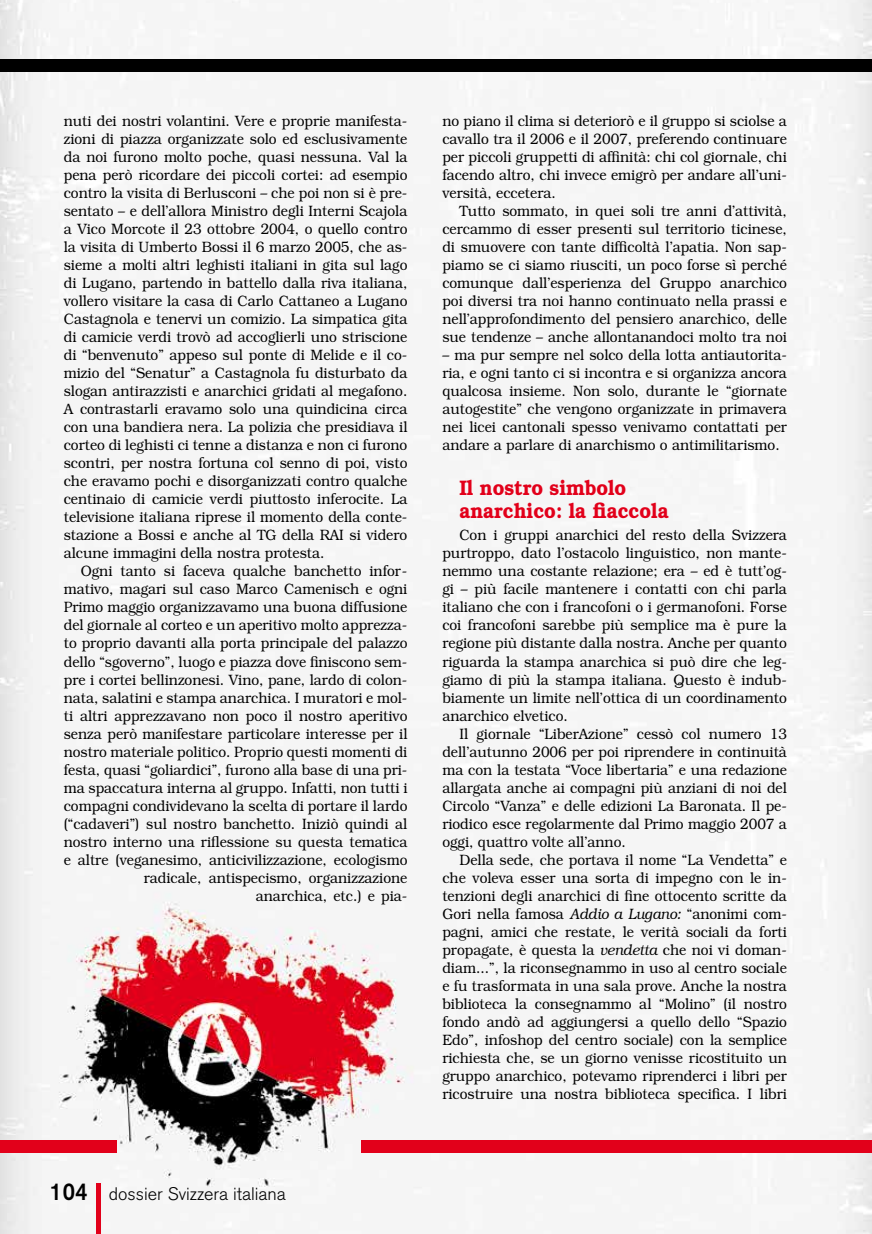
<style>
.page{position:relative;width:872px;height:1234px;background:#fff}
.page>*{position:absolute;margin:0;border:0;box-sizing:border-box;transform-origin:0 0}
.t1{font:600 21px/22.5px "Bookman";color:#e2001a;scale:.9 1}
.t2{font:300 18px "Akzidenz Grotesk BE";color:#000}
.t3{font:300 15px/18px "Bookman";color:#000;text-align:justify;scale:.92 1}
.s1{font-weight:500;font-size:24.15px}
.s2{font-style:italic}
</style>
<div class="page">
<img style="left:0;top:0;width:872px;height:1233px">
<div style="left:361px;top:1140px;width:511px;height:12px;background:#e2001a"></div>
<div style="left:0;top:1140px;width:117px;height:12px;background:#e2001a"></div>
<div style="left:0;top:60px;width:872px;height:12px;background:#000"></div>
<hr style="left:96px;top:1182px;width:4px;height:51px;background:#e2001a">
<p class="t3" style="left:64px;top:112px;width:375px">nuti dei nostri volantini. Vere e proprie manifesta&shy;zioni di piazza organizzate solo ed esclusivamente da noi furono molto poche, quasi nessuna. Val la pena però ricordare dei piccoli cortei: ad esempio contro la visita di Berlusconi – che poi non si è pre&shy;sentato – e dell’allora Ministro degli Interni Scajola a Vico Morcote il 23 ottobre 2004, o quello contro la visita di Umberto Bossi il 6 marzo 2005, che as&shy;sieme a molti altri leghisti italiani in gita sul lago di Lugano, partendo in battello dalla riva italiana, vollero visitare la casa di Carlo Cattaneo a Lugano Castagnola e tenervi un comizio. La simpatica gita di camicie verdi trovò ad accoglierli uno striscione di “benvenuto” appeso sul ponte di Melide e il co&shy;mizio del “Senatur” a Castagnola fu disturbato da slogan antirazzisti e anarchici gridati al megafono.<br>A contrastarli eravamo solo una quindicina circa con una bandiera nera. La polizia che presidiava il corteo di leghisti ci tenne a distanza e non ci furono scontri, per nostra fortuna col senno di poi, visto che eravamo pochi e disorganizzati contro qualche centinaio di camicie verdi piuttosto inferocite. La televisione italiana riprese il momento della conte&shy;stazione a Bossi e anche al TG della RAI si videro alcune immagini della nostra protesta.</p>
<p class="t3" style="left:64px;top:562px;width:375px;text-align:right">Ogni tanto si faceva qualche banchetto infor&shy;mativo, magari sul caso Marco Camenisch e ogni Primo maggio organizzavamo una buona diffusione del giornale al corteo e un aperitivo molto apprezza&shy;to proprio davanti alla porta principale del palazzo dello “sgoverno”, luogo e piazza dove finiscono sem&shy;pre i cortei bellinzonesi. Vino, pane, lardo di colon&shy;nata, salatini e stampa anarchica. I muratori e mol&shy;ti altri apprezzavano non poco il nostro aperitivo senza però manifestare particolare interesse per il nostro materiale politico. Proprio questi momenti di festa, quasi “goliardici”, furono alla base di una pri&shy;ma spaccatura interna al gruppo. Infatti, non tutti i compagni condividevano la scelta di portare il lardo (“cadaveri”) sul nostro banchetto. Iniziò quindi al nostro interno una riflessione su questa tematica e altre (veganesimo, anticivilizzazione, ecologismo radicale, antispecismo, organizzazione<br>anarchica, etc.) e pia-</p>
<p class="t2" style="left:50px;top:1183px;width:237px"><span class="s1">104</span> dossier Svizzera italiana</p>
<p class="t3" style="left:442px;top:112px;width:376px">no piano il clima si deteriorò e il gruppo si sciolse a cavallo tra il 2006 e il 2007, preferendo continuare per piccoli gruppetti di affinità: chi col giornale, chi facendo altro, chi invece emigrò per andare all’uni&shy;versità, eccetera.</p>
<p class="t3" style="left:442px;top:202px;width:376px;text-indent:17px">Tutto sommato, in quei soli tre anni d’attività, cercammo di esser presenti sul territorio ticinese, di smuovere con tante difficoltà l’apatia. Non sap&shy;piamo se ci siamo riusciti, un poco forse sì perché comunque dall’esperienza del Gruppo anarchico poi diversi tra noi hanno continuato nella prassi e nell’approfondimento del pensiero anarchico, delle sue tendenze – anche allontanandoci molto tra noi</p>
<p class="t3" style="left:442px;top:346px;width:376px">– ma pur sempre nel solco della lotta antiautorita&shy;ria, e ogni tanto ci si incontra e si organizza ancora qualcosa insieme. Non solo, durante le “giornate autogestite” che vengono organizzate in primavera nei licei cantonali spesso venivamo contattati per andare a parlare di anarchismo o antimilitarismo.</p>
<h1 class="t1" style="left:459px;top:477px;width:234px">Il nostro simbolo anarchico: la fiaccola</h1>
<p class="t3" style="left:442px;top:526px;width:376px;text-indent:17px">Con i gruppi anarchici del resto della Svizzera purtroppo, dato l’ostacolo linguistico, non mante&shy;nemmo una costante relazione; era – ed è tutt’og&shy;gi – più facile mantenere i contatti con chi parla italiano che con i francofoni o i germanofoni. Forse coi francofoni sarebbe più semplice ma è pure la regione più distante dalla nostra. Anche per quanto riguarda la stampa anarchica si può dire che leg&shy;giamo di più la stampa italiana. Questo è indub&shy;biamente un limite nell’ottica di un coordinamento anarchico elvetico.</p>
<p class="t3" style="left:442px;top:724px;width:376px;text-indent:17px">Il giornale “LiberAzione” cessò col numero 13 dell’autunno 2006 per poi riprendere in continuità ma con la testata “Voce libertaria” e una redazione allargata anche ai compagni più anziani di noi del Circolo “Vanza” e delle edizioni La Baronata. Il pe&shy;riodico esce regolarmente dal Primo maggio 2007 a oggi, quattro volte all’anno.</p>
<p class="t3" style="left:442px;top:850px;width:376px;text-indent:17px">Della sede, che portava il nome “La Vendetta” e che voleva esser una sorta di impegno con le in&shy;tenzioni degli anarchici di fine ottocento scritte da Gori nella famosa <span class="s2">Addio a Lugano:</span> “anonimi com&shy;pagni, amici che restate, le verità sociali da forti propagate, è questa la <span class="s2">vendetta</span> che noi vi doman&shy;diam...”, la riconsegnammo in uso al centro sociale e fu trasformata in una sala prove. Anche la nostra biblioteca la consegnammo al “Molino” (il nostro fondo andò ad aggiungersi a quello dello “Spazio Edo”, infoshop del centro sociale) con la semplice richiesta che, se un giorno venisse ricostituito un gruppo anarchico, potevamo riprenderci i libri per ricostruire una nostra biblioteca specifica. I libri</p>
</div>
